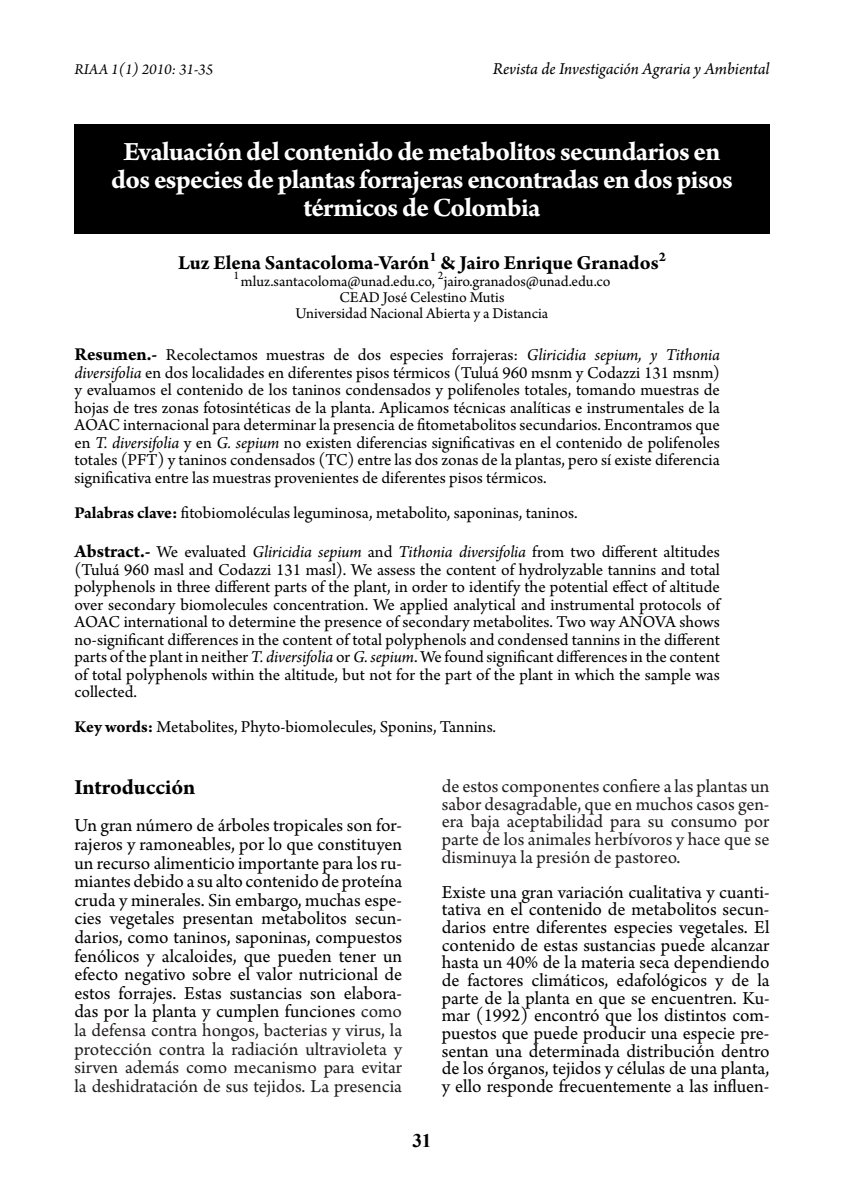
<style>
.page{position:relative;width:844px;height:1191px;background:#fff}
.page>*{position:absolute;margin:0;border:0;box-sizing:border-box;transform-origin:0 0}
.t1{font:700 28px/28px "Arno Pro";letter-spacing:-.025em;color:#fff;text-align:center}
.t2{font:700 22.75px "Arno Pro";color:#000}
.t3{font:700 21px "Arno Pro";letter-spacing:-.005em;color:#000}
.t4{font:19.25px/18.6px "Arno Pro";color:#000;text-align:justify}
.t5{font:19.25px/17.7px "Arno Pro";color:#231f20;text-align:justify}
.t6{font:700 19.25px "Times New Roman";color:#000}
.t7{font:17.5px/17.5px "Arno Pro";color:#000;text-align:justify}
.t8{font:italic 17.5px "Arno Pro";letter-spacing:-.005em;color:#000}
.t9{font:15.75px/15.8px "Arno Pro";letter-spacing:-.005em;color:#000;text-align:center}
.t10{font:italic 15.75px "Arno Pro";color:#000}
.s1{font-weight:700;font-size:19.25px}
.s2{font-style:italic}
.s3{font-weight:700}
.s4{color:#231f20}
</style>
<div class="page">
<div style="left:74px;top:124px;width:695px;height:109px;background:#000"></div>
<p class="t10" style="left:74px;top:61px;width:140px">RIAA 1(1) 2010: 31-35</p>
<p class="t8" style="left:492px;top:59px;width:278px">Revista de Investigación Agraria y Ambiental</p>
<h1 class="t1" style="left:111px;top:139px;width:623px">Evaluación del contenido de metabolitos secundarios en dos especies de plantas forrajeras encontradas en dos pisos térmicos de Colombia</h1>
<p class="t3" style="left:178px;top:250px;width:489px">Luz Elena Santacoloma-Varón<sup>1</sup> &amp; Jairo Enrique Granados<sup>2</sup></p>
<p class="t9" style="left:233px;top:275px;width:378px"><sup>1</sup>mluz.santacoloma@unad.edu.co, <sup>2</sup>jairo.granados@unad.edu.co<br>CEAD José Celestino Mutis<br>Universidad Nacional Abierta y a Distancia</p>
<p class="t7" style="left:74px;top:347px;width:646px"><span class="s1">Resumen.-</span> Recolectamos muestras de dos especies forrajeras: <span class="s2">Gliricidia sepium, y Tithonia diversifolia</span> en dos localidades en diferentes pisos térmicos (Tuluá 960 msnm y Codazzi 131 msnm) y evaluamos el contenido de los taninos condensados y polifenoles totales, tomando muestras de hojas de tres zonas fotosintéticas de la planta. Aplicamos técnicas analíticas e instrumentales de la AOAC internacional para determinar la presencia de fitometabolitos secundarios. Encontramos que en <span class="s2">T. diversifolia</span> y en <span class="s2">G. sepium</span> no existen diferencias significativas en el contenido de polifenoles totales (PFT) y taninos condensados (TC) entre las dos zonas de la plantas, pero sí existe diferencia significativa entre las muestras provenientes de diferentes pisos térmicos.</p>
<p class="t7" style="left:74px;top:505px;width:504px"><span class="s3">Palabras clave:</span> fitobiomoléculas leguminosa, metabolito, saponinas, taninos.</p>
<p class="t7" style="left:74px;top:544px;width:646px"><span class="s1">Abstract.-</span> We evaluated <span class="s2">Gliricidia sepium</span> and <span class="s2">Tithonia diversifolia</span> from two different altitudes (Tuluá 960 masl and Codazzi 131 masl). We assess the content of hydrolyzable tannins and total polyphenols in three different parts of the plant, in order to identify the potential effect of altitude over secondary biomolecules concentration. We applied analytical and instrumental protocols of AOAC international to determine the presence of secondary metabolites. Two way ANOVA shows no-significant differences in the content of total polyphenols and condensed tannins in the different parts of the plant in neither <span class="s2">T. diversifolia</span> or <span class="s2">G. sepium</span>. We found significant differences in the content of total polyphenols within the altitude, but not for the part of the plant in which the sample was collected.</p>
<p class="t7" style="left:74px;top:719px;width:423px"><span class="s3">Key words:</span> Metabolites, Phyto-biomolecules, Sponins, Tannins.</p>
<h2 class="t2" style="left:74px;top:774px;width:122px">Introducción</h2>
<p class="t4" style="left:74px;top:817px;width:329px">Un gran número de árboles tropicales son for&shy;rajeros y ramoneables, por lo que constituyen un recurso alimenticio importante para los ru&shy;miantes debido a su alto contenido de proteína cruda y minerales. Sin embargo, muchas espe&shy;cies vegetales presentan metabolitos secun&shy;darios, como taninos, saponinas, compuestos fenólicos y alcaloides, que pueden tener un efecto negativo sobre el valor nutricional de estos forrajes. Estas sustancias son elabora&shy;das por la planta y cumplen funciones <span class="s4">como la defensa contra hongos, bacterias y virus, la protección contra la radiación ultravioleta y sirven además como mecanismo para evitar la deshidratación de sus tejidos. La presencia</span></p>
<p class="t5" style="left:441px;top:778px;width:329px">de estos componentes confiere a las plantas un sabor desagradable, que en muchos casos gen&shy;era baja aceptabilidad para su consumo por parte de los animales herbívoros y hace que se disminuya la presión de pastoreo.</p>
<p class="t4" style="left:441px;top:884px;width:329px;line-height:17.7px">Existe una gran variación cualitativa y cuanti&shy;tativa en el contenido de metabolitos secun&shy;darios entre diferentes especies vegetales. El contenido de estas sustancias puede alcanzar hasta un 40% de la materia seca dependiendo de factores climáticos, edafológicos y de la parte de la planta en que se encuentren. Ku&shy;mar (1992) encontró que los distintos com&shy;puestos que puede producir una especie pre&shy;sentan una determinada distribución dentro de los órganos, tejidos y células de una planta, y ello responde frecuentemente a las influen-</p>
<p class="t6" style="left:412px;top:1127px;width:21px">31</p>
</div>
